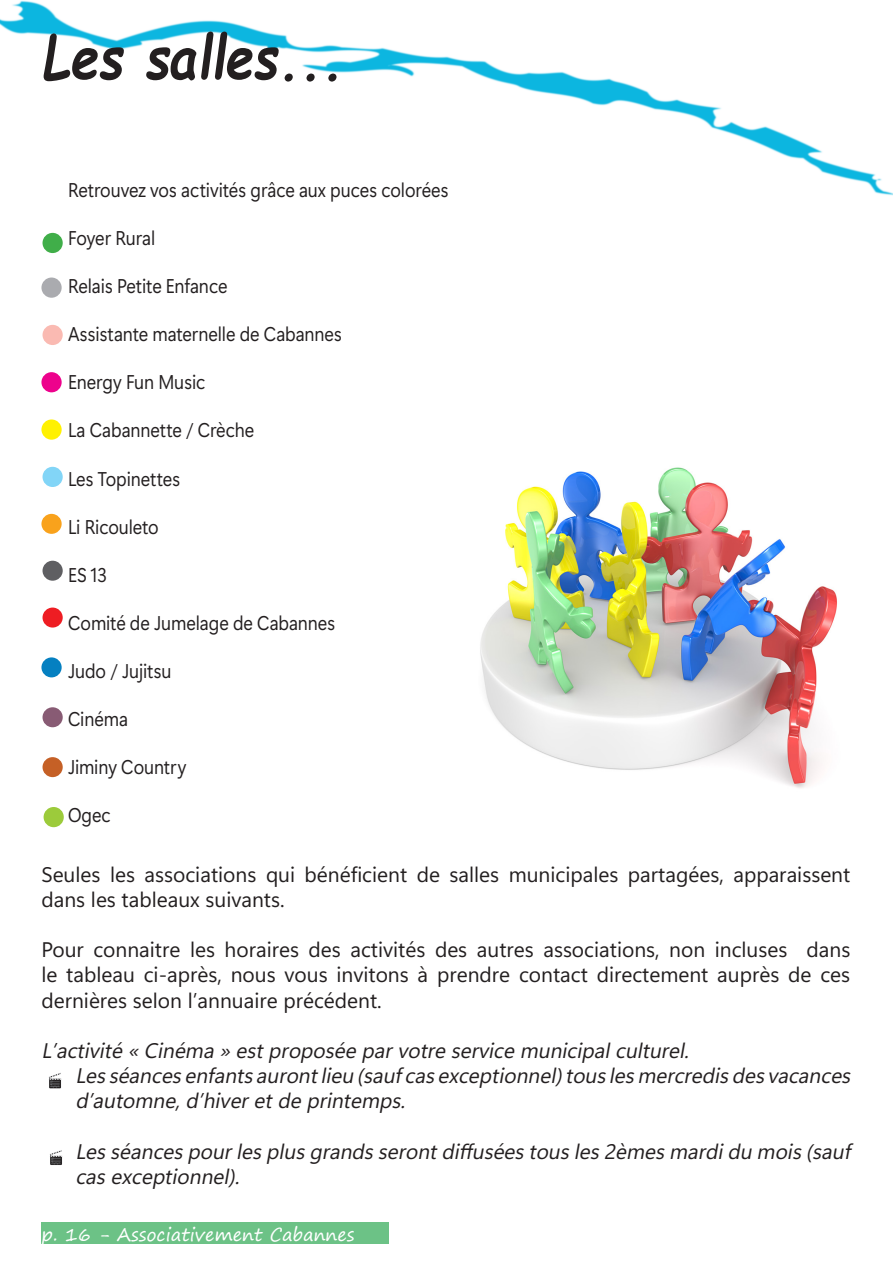
<style>
.page{position:relative;width:893px;height:1276px;background:#fff}
.page>*{position:absolute;margin:0;border:0;box-sizing:border-box;transform-origin:0 0}
.t1{font:italic 700 59.85px "Comic Sans MS";color:#231f20;scale:.84 1}
.t2{font:21px/25.2px "Segoe UI Variable";color:#231f20}
.t3{font:italic 21px/25.2px "Segoe UI Variable";color:#231f20}
.t4{font:19.8px "Segoe UI Variable";letter-spacing:-.005em;color:#231f20;scale:.91 1}
.t5{font:18px "Segoe Print";color:#fff}
</style>
<div class="page">
<img style="left:0;top:0;width:893px;height:196px">
<div style="left:43px;top:233px;width:20px;height:20px;background:#40ae49;border-radius:50%"></div>
<div style="left:41px;top:277px;width:21px;height:21px;background:#aaabaf;border-radius:50%"></div>
<div style="left:43px;top:325px;width:20px;height:20px;background:#fabab2;border-radius:50%"></div>
<div style="left:41px;top:372px;width:21px;height:20px;background:#ed028c;border-radius:50%"></div>
<div style="left:41px;top:419px;width:21px;height:21px;background:#fff101;border-radius:50%"></div>
<div style="left:43px;top:467px;width:20px;height:20px;background:#82d5f7;border-radius:50%"></div>
<div style="left:41px;top:514px;width:21px;height:20px;background:#f9a21c;border-radius:50%"></div>
<div style="left:43px;top:561px;width:20px;height:20px;background:#5f5f62;border-radius:50%"></div>
<div style="left:43px;top:607px;width:20px;height:20px;background:#ee1d23;border-radius:50%"></div>
<div style="left:41px;top:657px;width:21px;height:20px;background:#0580c1;border-radius:50%"></div>
<div style="left:43px;top:707px;width:20px;height:20px;background:#885b74;border-radius:50%"></div>
<div style="left:43px;top:757px;width:20px;height:20px;background:#c56026;border-radius:50%"></div>
<img style="left:49px;top:1073px;width:13px;height:16px">
<img style="left:50px;top:1150px;width:13px;height:15px">
<div style="left:41px;top:1222px;width:348px;height:22px;background:#6cc286"></div>
<img style="left:480px;top:467px;width:357px;height:321px">
<div style="left:44px;top:807px;width:20px;height:20px;background:#9ccb3b;border-radius:50%"></div>
<p class="t1" style="left:43px;top:13px;width:360px">Les salles...</p>
<p class="t4" style="left:68px;top:177px;width:420px">Retrouvez vos activités grâce aux puces colorées</p>
<p class="t4" style="left:68px;top:225px;width:97px">Foyer Rural</p>
<p class="t4" style="left:68px;top:273px;width:177px">Relais Petite Enfance</p>
<p class="t4" style="left:68px;top:321px;width:303px">Assistante maternelle de Cabannes</p>
<p class="t4" style="left:68px;top:369px;width:152px">Energy Fun Music</p>
<p class="t4" style="left:68px;top:417px;width:206px">La Cabannette / Crèche</p>
<p class="t4" style="left:68px;top:465px;width:125px">Les Topinettes</p>
<p class="t4" style="left:68px;top:513px;width:101px">Li Ricouleto</p>
<p class="t4" style="left:68px;top:561px;width:44px">ES 13</p>
<p class="t4" style="left:68px;top:609px;width:295px">Comité de Jumelage de Cabannes</p>
<p class="t4" style="left:68px;top:657px;width:115px">Judo / Jujitsu</p>
<p class="t4" style="left:68px;top:705px;width:67px">Cinéma</p>
<p class="t4" style="left:68px;top:753px;width:132px">Jiminy Country</p>
<p class="t4" style="left:68px;top:801px;width:49px">Ogec</p>
<p class="t2" style="left:41px;top:861px;width:810px">Seules les associations qui bénéficient de salles municipales partagées, apparaissent dans les tableaux suivants.</p>
<p class="t2" style="left:41px;top:936px;width:810px;text-align:justify">Pour connaitre les horaires des activités des autres associations, non incluses dans le tableau ci-après, nous vous invitons à prendre contact directement auprès de ces dernières selon l’annuaire précédent.</p>
<p class="t3" style="left:41px;top:1037px;width:654px">L’activité « Cinéma » estproposée parvotre service municipalculturel.</p>
<p class="t3" style="left:75px;top:1062px;width:781px">Lesséancesenfantsaurontlieu (saufcasexceptionnel)touslesmercredisdesvacances d’automne,d’hiveretde printemps.</p>
<p class="t3" style="left:75px;top:1138px;width:781px">Lesséancespourlesplusgrandsserontdiffuséestousles2èmesmardidu mois(sauf casexceptionnel).</p>
<p class="t5" style="left:41px;top:1218px;width:315px">p. 16 - Associativement Cabannes</p>
</div>
